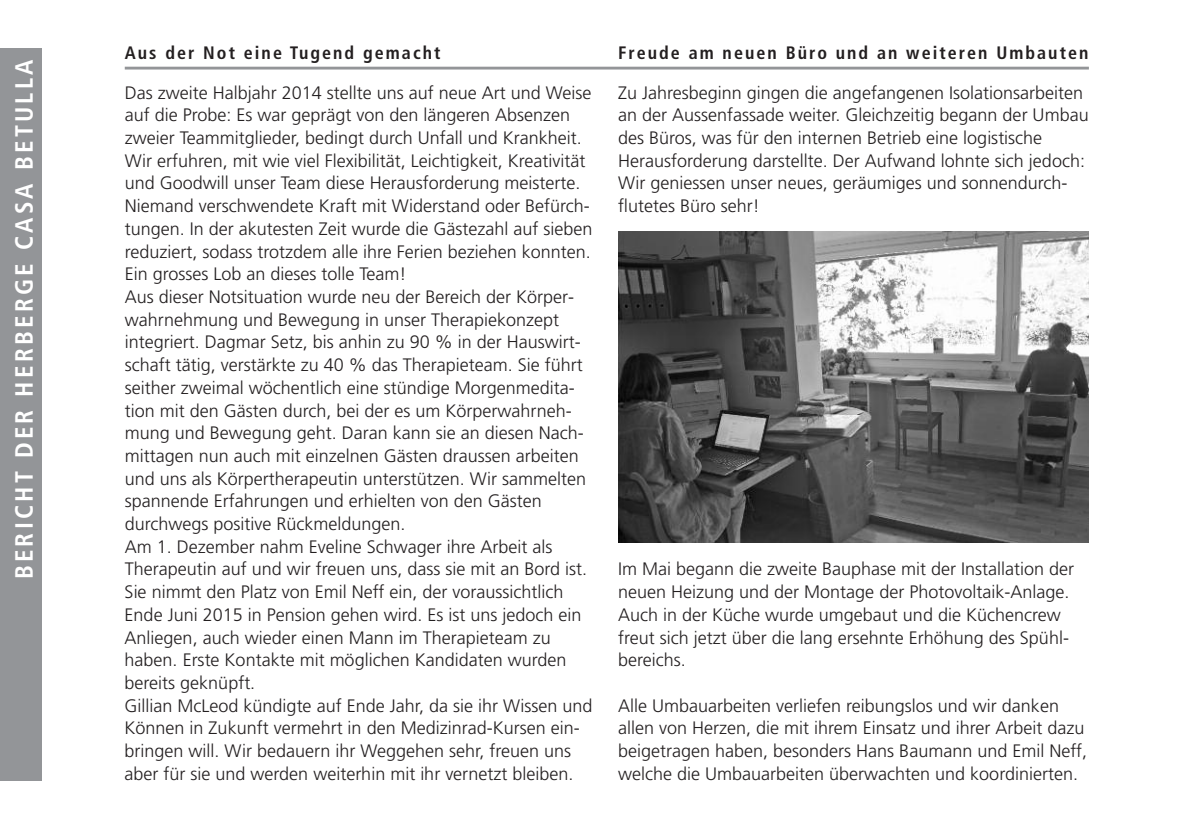
<style>
.page{position:relative;width:1191px;height:840px;background:#fff}
.page>*{position:absolute;margin:0;border:0;box-sizing:border-box;transform-origin:0 0}
.t1{font:700 condensed 25px "Frutiger";letter-spacing:.13em;color:#fff}
.t2{font:300 18px/22.6px "Frutiger";color:#231f20}
.t3{font:700 condensed 18px "Frutiger";letter-spacing:.115em;color:#231f20}
</style>
<div class="page">
<div style="left:0;top:48px;width:42px;height:732px;background:#939598"></div>
<hr style="left:125px;top:67px;width:964px;height:2px;background:#939598">
<img style="left:618px;top:231px;width:471px;height:311px">
<h1 class="t1" style="left:14px;top:579px;width:521px;rotate:-90deg">BERICHT DER HERBERGE CASA BETULLA</h1>
<p class="t3" style="left:125px;top:45px;width:317px">Aus der Not eine Tugend gemacht</p>
<p class="t3" style="left:618px;top:45px;width:472px">Freude am neuen Büro und an weiteren Umbauten</p>
<p class="t2" style="left:618px;top:82px;width:472px">Zu Jahresbeginn gingen die angefangenen Isolationsarbeiten an der Aussenfassade weiter. Gleichzeitig begann der Umbau des Büros, was für den internen Betrieb eine logistische Herausforderung darstellte. Der Aufwand lohnte sich jedoch:<br>Wir geniessen unser neues, geräumiges und sonnendurch&shy;flutetes Büro sehr!</p>
<p class="t2" style="left:125px;top:82px;width:469px">Das zweite Halbjahr 2014 stellte uns auf neue Art und Weise auf die Probe: Es war geprägt von den längeren Absenzen zweier Teammitglieder, bedingt durch Unfall und Krankheit.<br>Wir erfuhren, mit wie viel Flexibilität, Leichtigkeit, Kreativität und Goodwill unser Team diese Herausforderung meisterte.<br>Niemand verschwendete Kraft mit Widerstand oder Befürch&shy;tungen. In der akutesten Zeit wurde die Gästezahl auf sieben reduziert, sodass trotzdem alle ihre Ferien beziehen konnten.<br>Ein grosses Lob an dieses tolle Team!<br>Aus dieser Notsituation wurde neu der Bereich der Körper&shy;wahrnehmung und Bewegung in unser Therapiekonzept integriert. Dagmar Setz, bis anhin zu 90 % in der Hauswirt&shy;schaft tätig, verstärkte zu 40 % das Therapieteam. Sie führt seither zweimal wöchentlich eine stündige Morgenmedita&shy;tion mit den Gästen durch, bei der es um Körperwahrneh&shy;mung und Bewegung geht. Daran kann sie an diesen Nach&shy;mittagen nun auch mit einzelnen Gästen draussen arbeiten und uns als Körpertherapeutin unterstützen. Wir sammelten spannende Erfahrungen und erhielten von den Gästen durchwegs positive Rückmeldungen.<br>Am 1. Dezember nahm Eveline Schwager ihre Arbeit als Therapeutin auf und wir freuen uns, dass sie mit an Bord ist.<br>Sie nimmt den Platz von Emil Neff ein, der voraussichtlich Ende Juni 2015 in Pension gehen wird. Es ist uns jedoch ein Anliegen, auch wieder einen Mann im Therapieteam zu haben. Erste Kontakte mit möglichen Kandidaten wurden bereits geknüpft.<br>Gillian McLeod kündigte auf Ende Jahr, da sie ihr Wissen und Können in Zukunft vermehrt in den Medizinrad-Kursen ein&shy;bringen will. Wir bedauern ihr Weggehen sehr, freuen uns aber für sie und werden weiterhin mit ihr vernetzt bleiben.</p>
<p class="t2" style="left:618px;top:559px;width:457px">Im Mai begann die zweite Bauphase mit der Installation der neuen Heizung und der Montage der Photovoltaik-Anlage.<br>Auch in der Küche wurde umgebaut und die Küchencrew freut sich jetzt über die lang ersehnte Erhöhung des Spühl&shy;bereichs.</p>
<p class="t2" style="left:618px;top:695px;width:470px">Alle Umbauarbeiten verliefen reibungslos und wir danken allen von Herzen, die mit ihrem Einsatz und ihrer Arbeit dazu beigetragen haben, besonders Hans Baumann und Emil Neff, welche die Umbauarbeiten überwachten und koordinierten.</p>
</div>
